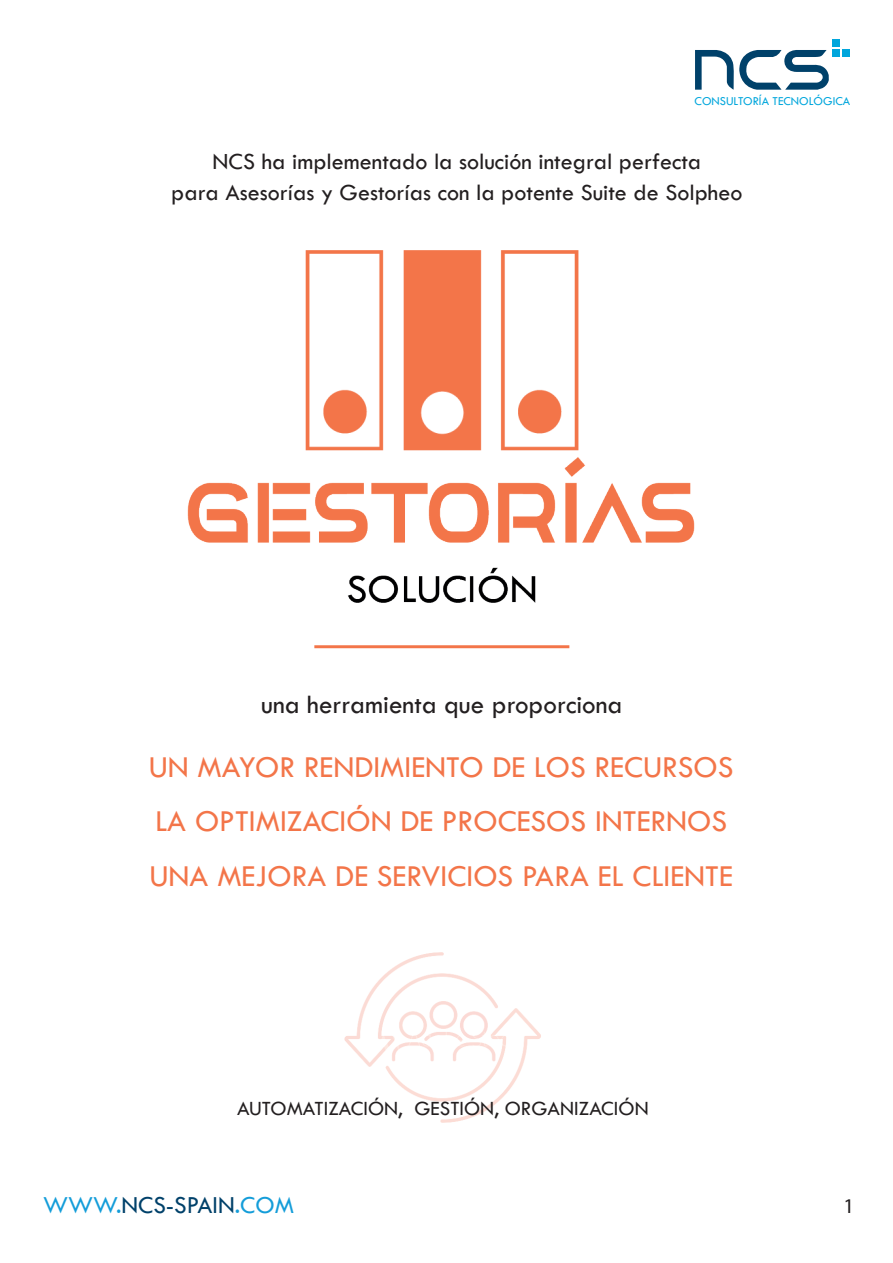
<style>
.page{position:relative;width:893px;height:1263px;background:#fff}
.page>*{position:absolute;margin:0;border:0;box-sizing:border-box;transform-origin:0 0}
.t1{font:31.5px "Tw Cen";color:#f37549}
.t2{font:27px "Tw Cen";color:#231f20}
.t3{font:25.35px "Tw Cen";color:#00416a}
.t4{font:24px/31.5px "Tw Cen";color:#231f20;text-align:center}
.t5{font:21px "Tw Cen";color:#231f20}
.t6{font:21px "Myriad Pro";color:#231f20}
.t7{font:12.6px "Tw Cen";color:#00a6dc}
.s1{color:#149dd9}
</style>
<div class="page">
<img style="left:344px;top:952px;width:197px;height:171px">
<img style="left:187px;top:251px;width:508px;height:352px">
<svg style="left:695px;top:50px;width:134px;height:40px"></svg>
<div style="left:832px;top:39px;width:7px;height:7px;background:#00a6dc"></div>
<div style="left:832px;top:50px;width:7px;height:7px;background:#00a6dc"></div>
<div style="left:843px;top:50px;width:7px;height:7px;background:#00a6dc"></div>
<hr style="left:314px;top:645px;width:255px;height:3px;background:#f37549">
<p class="t7" style="left:695px;top:93px;width:157px">CONSULTORÍA TECNOLÓGICA</p>
<p class="t4" style="left:171px;top:145px;width:573px">NCS ha implementado la solución integral perfecta<br>para Asesorías y Gestorías con la potente Suite de Solpheo</p>
<p class="t2" style="left:261px;top:688px;width:363px">una herramienta que proporciona</p>
<p class="t1" style="left:149px;top:748px;width:586px">UN MAYOR RENDIMIENTO DE LOS RECURSOS</p>
<p class="t1" style="left:155px;top:802px;width:574px">LA OPTIMIZACIÓN DE PROCESOS INTERNOS</p>
<p class="t1" style="left:150px;top:857px;width:585px">UNA MEJORA DE SERVICIOS PARA EL CLIENTE</p>
<p class="t5" style="left:237px;top:1095px;width:413px">AUTOMATIZACIÓN, GESTIÓN, ORGANIZACIÓN</p>
<p class="t3" style="left:43px;top:1189px;width:253px"><span class="s1">WWW.</span>NCS-SPAIN<span class="s1">.COM</span></p>
<p class="t6" style="left:844px;top:1193px;width:12px">1</p>
</div>
